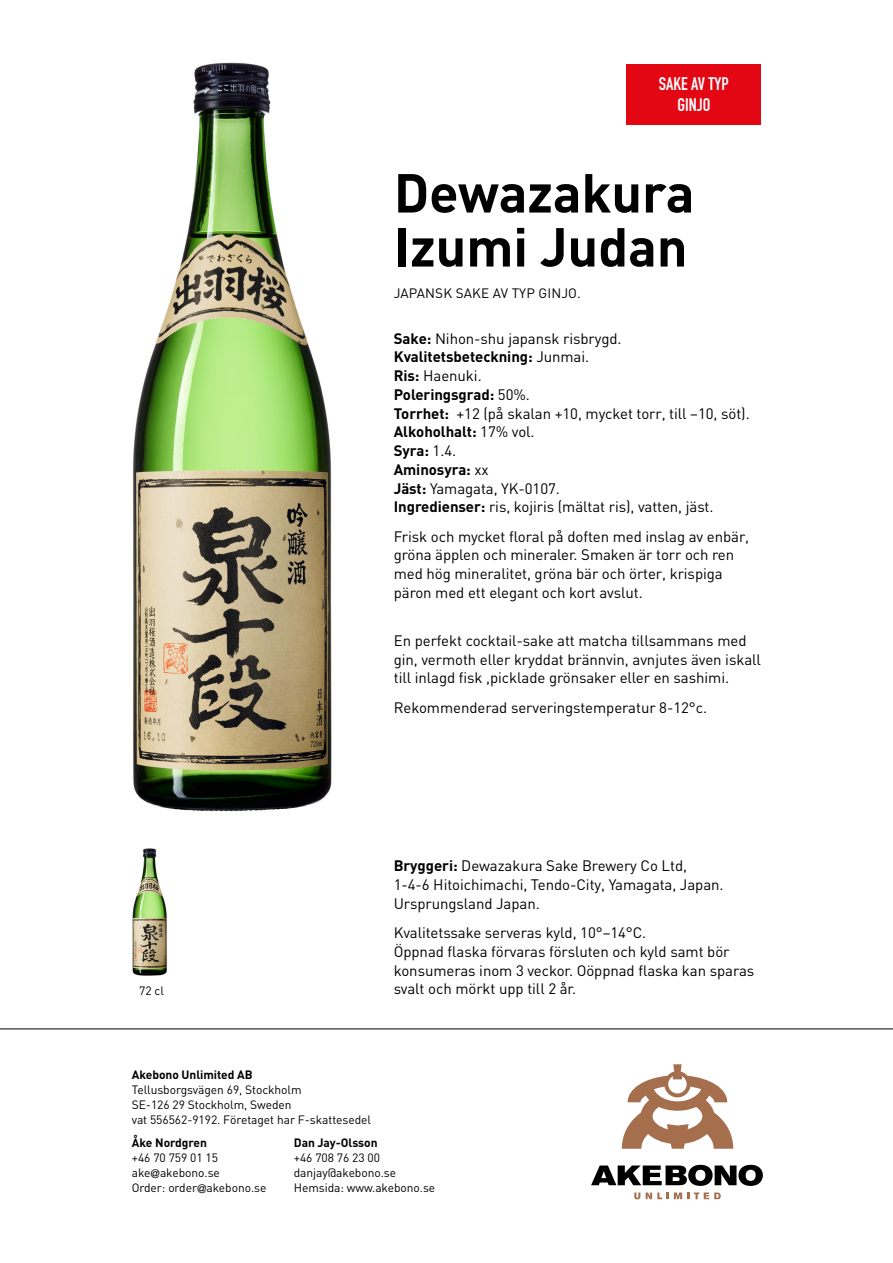
<style>
.page{position:relative;width:893px;height:1263px;background:#fff}
.page>*{position:absolute;margin:0;border:0;box-sizing:border-box;transform-origin:0 0}
.Namn_sake_2_rader{font:700 54px/54px "DIN";letter-spacing:-.005em;color:#000}
.t1{font:700 18px "DIN Condensed";color:#fff}
.Brödtext{font:15px/18.8px "DIN";letter-spacing:-.005em;color:#000}
.Typo_1_bröd{font:15px/18.8px "DIN";letter-spacing:-.005em;color:#000}
.Typo_1_bröd-2{font:700 15px "DIN";letter-spacing:-.005em;color:#000}
.Saketyp{font:13.5px "DIN";letter-spacing:.01em;color:#000}
.Typo_1_bröd-3{font:12px "DIN";letter-spacing:-.005em;color:#000}
.Typo_1_bröd-4{font:700 12px "DIN";letter-spacing:-.005em;color:#000}
.s1{font-weight:700}
.s2{font-weight:400}
.s3{font-family:"Helvetica Neue LT Pro"}
</style>
<div class="page">
<hr style="left:0;top:1029px;width:893px;height:1px;background:#000">
<svg style="left:591px;top:1165px;width:172px;height:21px"></svg>
<svg style="left:634px;top:1192px;width:6px;height:7px"></svg>
<svg style="left:646px;top:1192px;width:75px;height:7px"></svg>
<svg style="left:622px;top:1064px;width:111px;height:85px"></svg>
<img style="left:132px;top:848px;width:35px;height:128px">
<div style="left:626px;top:64px;width:135px;height:61px;background:#e30613"></div>
<img style="left:133px;top:62px;width:199px;height:750px">
<p class="t1" style="left:659px;top:71px;width:71px">SAKE AV TYP</p>
<p class="t1" style="left:677px;top:93px;width:34px">GINJO</p>
<p class="Namn_sake_2_rader" style="left:394px;top:164px;width:302px">Dewazakura<br>Izumi Judan</p>
<p class="Saketyp" style="left:394px;top:285px;width:189px">JAPANSK SAKE AV TYP GINJO.</p>
<p class="Typo_1_bröd-3" style="left:139px;top:983px;width:26px">72 cl</p>
<p class="Typo_1_bröd" style="left:394px;top:328px;width:229px"><span class="s1">Sake:</span> Nihon-shu japansk risbrygd.</p>
<p class="Typo_1_bröd-2" style="left:394px;top:347px;width:197px">Kvalitetsbeteckning: <span class="s2">Junmai.</span></p>
<p class="Typo_1_bröd" style="left:394px;top:366px;width:89px"><span class="s1">Ris:</span> Haenuki.</p>
<p class="Typo_1_bröd-2" style="left:394px;top:385px;width:138px">Poleringsgrad: <span class="s2">50%.</span></p>
<p class="Typo_1_bröd" style="left:394px;top:403px;width:357px"><span class="s1">Torrhet:</span> +12 (på skalan +10, mycket torr, till –10, söt).</p>
<p class="Typo_1_bröd-2" style="left:394px;top:422px;width:142px">Alkoholhalt: <span class="s2">17% vol.</span></p>
<p class="Typo_1_bröd-2" style="left:394px;top:441px;width:64px">Syra: <span class="s2">1.4.</span></p>
<p class="Typo_1_bröd-2" style="left:394px;top:460px;width:96px">Aminosyra: <span class="s2">xx</span></p>
<p class="Typo_1_bröd" style="left:394px;top:478px;width:168px"><span class="s1">Jäst:</span> Yamagata, YK-0107.</p>
<p class="Typo_1_bröd" style="left:394px;top:497px;width:321px"><span class="s1">Ingredienser:</span> ris, kojiris (mältat ris), vatten, jäst.</p>
<p class="Brödtext" style="left:394px;top:526px;width:357px">Frisk och mycket floral på doften med inslag av enbär, gröna äpplen och mineraler. Smaken är torr och ren med hög mineralitet, gröna bär och örter, krispiga päron med ett elegant och kort avslut.</p>
<p class="Brödtext" style="left:394px;top:631px;width:369px">En perfekt cocktail-sake att matcha tillsammans med gin, vermoth eller kryddat brännvin, avnjutes även iskall till inlagd fisk ,picklade grönsaker eller en sashimi.</p>
<p class="Brödtext" style="left:394px;top:697px;width:315px">Rekommenderad serveringstemperatur 8-12°c.</p>
<p class="Brödtext" style="left:394px;top:856px;width:331px"><span class="s1">Bryggeri:</span> Dewazakura Sake Brewery Co Ltd,<br>1-4-6 Hitoichimachi, Tendo-City, Yamagata, Japan.<br>Ursprungsland Japan.</p>
<p class="Typo_1_bröd" style="left:394px;top:923px;width:362px">Kvalitetssake serveras kyld, 10°–14°C.<br>Öppnad flaska förvaras försluten och kyld samt bör konsumeras inom 3 veckor. Oöppnad flaska kan sparas svalt och mörkt upp till 2 år.</p>
<p class="Typo_1_bröd-4" style="left:132px;top:1067px;width:122px">Akebono Unlimited AB</p>
<p class="Typo_1_bröd-3" style="left:132px;top:1082px;width:171px">Tellusborgsvägen 69, Stockholm</p>
<p class="Typo_1_bröd-3" style="left:132px;top:1097px;width:161px">SE-126 29 Stockholm, Sweden</p>
<p class="Typo_1_bröd-3" style="left:132px;top:1112px;width:241px">vat 556562-9192. Företaget har F-skattesedel</p>
<p class="Typo_1_bröd-4" style="left:132px;top:1134px;width:77px">Åke Nordgren</p>
<p class="Typo_1_bröd-4" style="left:294px;top:1134px;width:85px">Dan Jay-Olsson</p>
<p class="Typo_1_bröd-3" style="left:132px;top:1150px;width:88px">+46 70 759 01 15</p>
<p class="Typo_1_bröd-3" style="left:294px;top:1150px;width:88px">+46 708 76 23 00</p>
<p class="Typo_1_bröd-3" style="left:132px;top:1165px;width:90px">ake<span class="s3">@</span>akebono.se</p>
<p class="Typo_1_bröd-3" style="left:294px;top:1165px;width:104px">danjay@akebono.se</p>
<p class="Typo_1_bröd-3" style="left:132px;top:1180px;width:136px">Order: order<span class="s3">@</span>akebono.se</p>
<p class="Typo_1_bröd-3" style="left:294px;top:1180px;width:143px">Hemsida: www.akebono.se</p>
</div>
